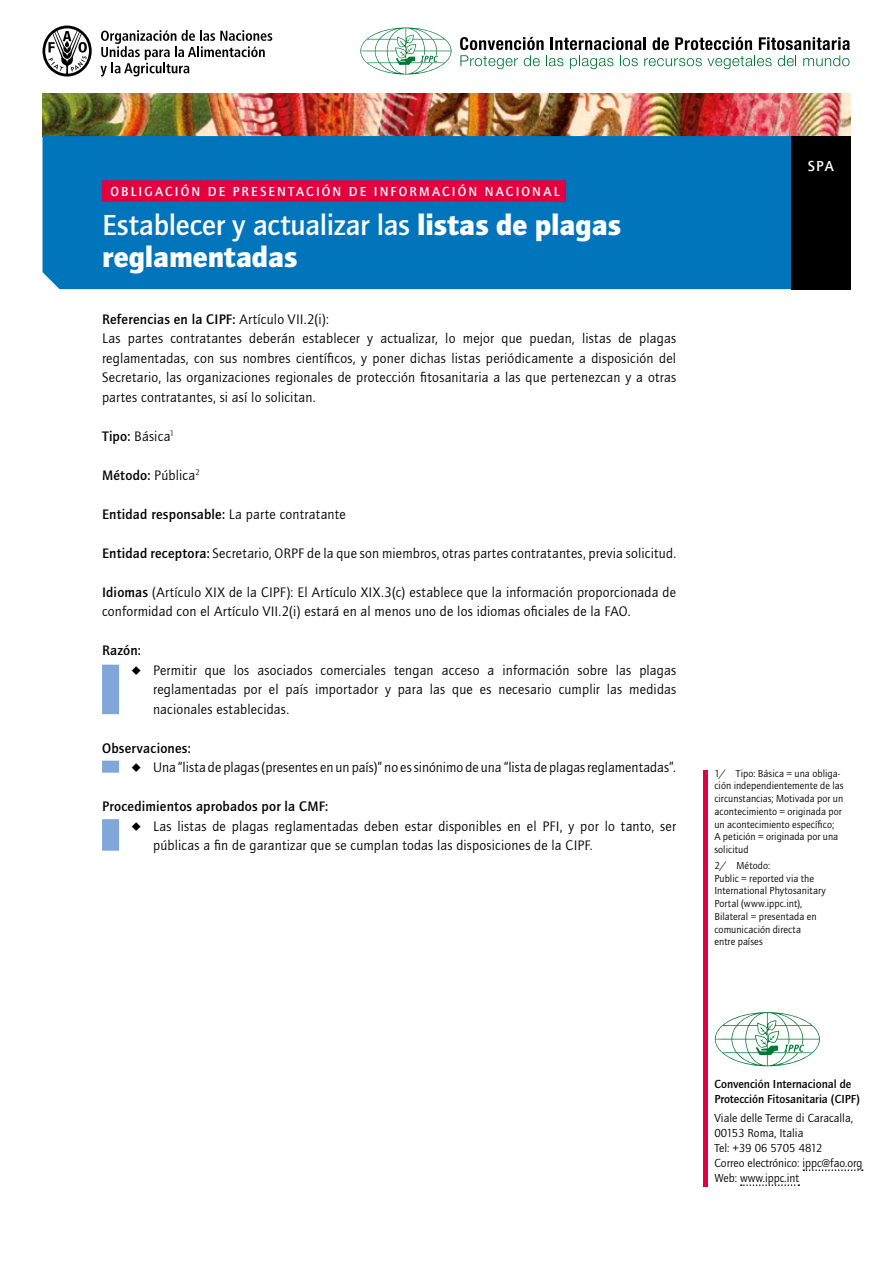
<style>
.page{position:relative;width:893px;height:1263px;background:#fff}
.page>*{position:absolute;margin:0;border:0;box-sizing:border-box;transform-origin:0 0}
.t1{font:900 30px/31.5px "Quay Sans ITC Std";letter-spacing:-.005em;color:#fff}
.t2{font:500 15px "Quay Sans ITC Std";color:#fff}
.t3{font:14.25px/19.5px "Quay Sans ITC Std";letter-spacing:.015em;color:#000}
.t4{font:500 14.25px "Quay Sans ITC Std";letter-spacing:.015em;color:#000}
.t5{font:500 13.5px "Quay Sans ITC Std";letter-spacing:.155em;color:#fff}
.t6{font:12px/15px "Quay Sans ITC Std";color:#000}
.t7{font:500 12px/15px "Quay Sans ITC Std";color:#000}
.t8{font:10.5px/12.8px "Quay Sans ITC Std";letter-spacing:.005em;color:#000}
.s1{font-weight:500}
.s2{font-weight:400}
.s3{font-family:"European Pi One";font-size:9px}
</style>
<div class="page">
<img style="left:43px;top:94px;width:807px;height:42px">
<div style="left:43px;top:136px;width:748px;height:153px;background:#0075bc"></div>
<div style="left:791px;top:136px;width:59px;height:153px;background:#000"></div>
<svg style="left:803px;top:1169px;width:60px;height:2px"></svg>
<svg style="left:741px;top:1184px;width:58px;height:2px"></svg>
<svg style="left:715px;top:1012px;width:105px;height:54px"></svg>
<hr style="left:704px;top:770px;width:4px;height:416px;background:#e40040">
<svg style="left:360px;top:28px;width:91px;height:47px"></svg>
<svg style="left:460px;top:37px;width:390px;height:32px"></svg>
<svg style="left:43px;top:26px;width:49px;height:50px"></svg>
<svg style="left:100px;top:30px;width:172px;height:46px"></svg>
<div style="left:102px;top:180px;width:464px;height:21px;background:#e40040"></div>
<div style="left:102px;top:665px;width:17px;height:49px;background:#81a7d9"></div>
<div style="left:102px;top:761px;width:17px;height:12px;background:#81a7d9"></div>
<div style="left:102px;top:819px;width:17px;height:32px;background:#81a7d9"></div>
<p class="t5" style="left:111px;top:184px;width:405px">Obligación de presentación de información nacio</p>
<p class="t5" style="left:532px;top:184px;width:29px">nal</p>
<h1 class="t1" style="left:102px;top:209px;width:521px"><span class="s1">Establecer y actualizar las</span> listas de plagas reglamentadas</h1>
<p class="t3" style="left:102px;top:309px;width:576px"><span class="s1">Referencias en la CIPF:</span> Artículo VII.2(i):<br>Las partes contratantes deberán establecer y actualizar, lo mejor que puedan, listas de plagas reglamentadas, con sus nombres científicos, y poner dichas listas periódicamente a disposición del Secretario, las organizaciones regionales de protección fitosanitaria a las que pertenezcan y a otras partes contratantes, si así lo solicitan.</p>
<p class="t3" style="left:102px;top:426px;width:74px"><span class="s1">Tipo:</span> Básica<sup>1</sup></p>
<p class="t4" style="left:102px;top:467px;width:99px">Método: <span class="s2">Pública</span><sup>2</sup></p>
<p class="t4" style="left:102px;top:506px;width:245px">Entidad responsable: <span class="s2">La parte contratante</span></p>
<p class="t3" style="left:102px;top:543px;width:576px"><span class="s1">Entidad receptora:</span> Secretario, ORPF de la que son miembros, otras partes contratantes, previa solicitud.</p>
<p class="t3" style="left:102px;top:582px;width:576px"><span class="s1">Idiomas</span> (Artículo XIX de la CIPF): El Artículo XIX.3(c) establece que la información proporcionada de conformidad con el Artículo VII.2(i) estará en al menos uno de los idiomas oficiales de la FAO.</p>
<p class="t4" style="left:102px;top:642px;width:40px">Razón:</p>
<p class="t3" style="left:132px;top:660px;width:546px"><span class="s3">+</span> Permitir que los asociados comerciales tengan acceso a información sobre las plagas</p>
<p class="t3" style="left:153px;top:680px;width:525px">reglamentadas por el país importador y para las que es necesario cumplir las medidas</p>
<p class="t3" style="left:153px;top:699px;width:138px">nacionales establecidas.</p>
<p class="t3" style="left:132px;top:738px;width:546px;text-indent:-30px"><span class="s1">Observaciones:<br></span><span class="s3">+</span> Una “lista de plagas (presentes en un país)” no es sinónimo de una “lista de plagas reglamentadas”.</p>
<p class="t4" style="left:102px;top:798px;width:228px">Procedimientos aprobados por la CMF:</p>
<p class="t3" style="left:132px;top:816px;width:546px"><span class="s3">+</span> Las listas de plagas reglamentadas deben estar disponibles en el PFI, y por lo tanto, ser</p>
<p class="t3" style="left:153px;top:836px;width:441px">públicas a fin de garantizar que se cumplan todas las disposiciones de la CIPF.</p>
<p class="t2" style="left:808px;top:158px;width:27px">spa</p>
<p class="t8" style="left:714px;top:767px;width:131px">1/ Tipo: Básica = una obliga&shy;ción independientemente de las circunstancias; Motivada por un acontecimiento = originada por un acontecimiento específico;<br>A petición = originada por una solicitud</p>
<p class="t8" style="left:714px;top:859px;width:113px">2/ Método:<br>Public = reported via the<br>International Phytosanitary<br>Portal (www.ippc.int),<br>Bilateral = presentada en comunicación directa<br>entre países</p>
<p class="t7" style="left:714px;top:1076px;width:147px">Convención Internacional de<br>Protección Fitosanitaria (CIPF)</p>
<p class="t6" style="left:714px;top:1111px;width:150px">Viale delle Terme di Caracalla,<br>00153 Roma, Italia<br>Tel: +39 06 5705 4812<br>Correo electrónico: ippc@fao.org<br>Web: www.ippc.int</p>
</div>
